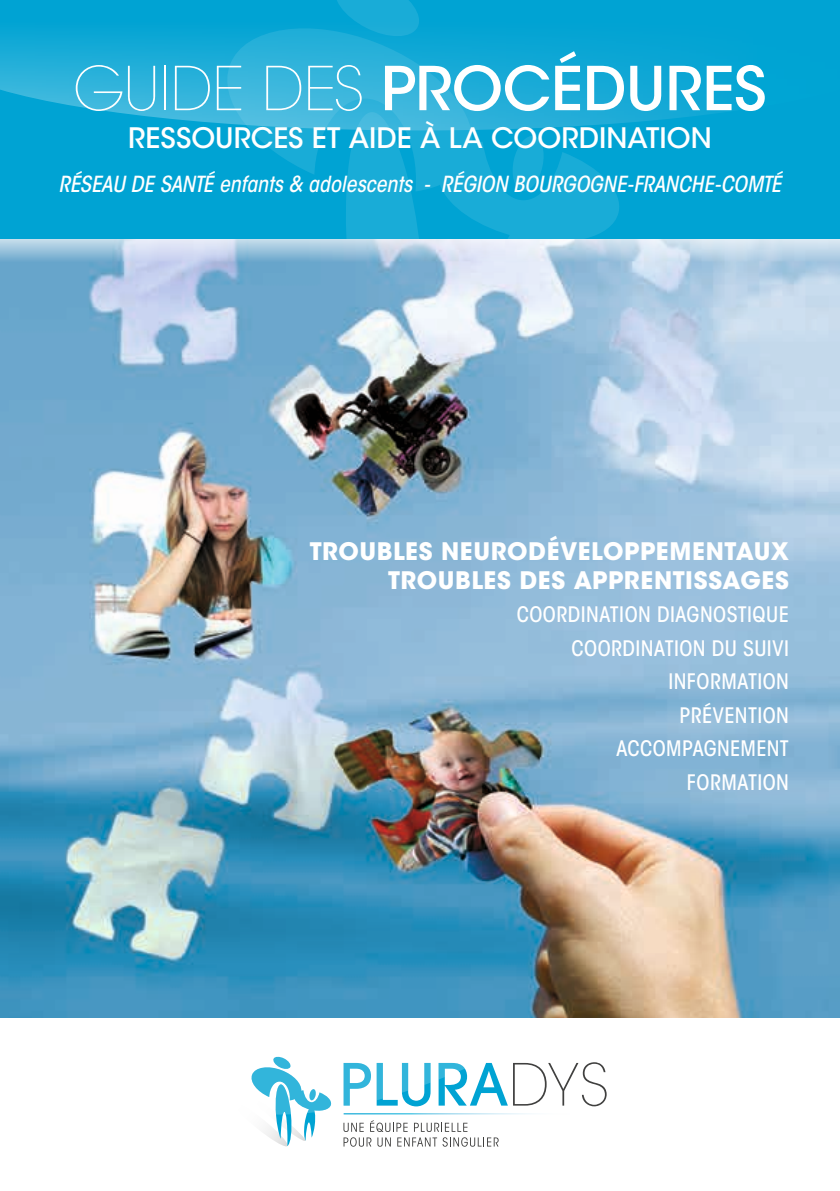
<style>
.page{position:relative;width:840px;height:1191px;background:#fff}
.page>*{position:absolute;margin:0;border:0;box-sizing:border-box;transform-origin:0 0}
.t1{font:500 60px "ITC Avant Garde Std";letter-spacing:-.005em;color:#fff}
.t2{font:500 28px "ITC Avant Garde Std";color:#fff}
.t3{font:700 24px/28.8px "ITC Avant Garde Std";letter-spacing:.025em;color:#fff;text-align:right}
.t4{font:italic 500 condensed 22px "ITC Avant Garde Std";color:#fff}
.t5{font:500 condensed 21.2px/33.4px "ITC Avant Garde Std";letter-spacing:.02em;color:#fff;text-align:right}
.s1{font-weight:200}
</style>
<div class="page">
<img style="left:0;top:262px;width:839px;height:756px">
<svg style="left:0;top:238px;width:839px;height:24px;background:#b5d2e7"></svg>
<div style="left:0;top:0;width:839px;height:238px;background:#00a3d3"></div>
<svg style="left:251px;top:130px;width:368px;height:108px"></svg>
<svg style="left:340px;top:130px;width:88px;height:108px"></svg>
<svg style="left:483px;top:221px;width:61px;height:17px"></svg>
<svg style="left:510px;top:134px;width:35px;height:58px"></svg>
<svg style="left:0;top:0;width:730px;height:130px"></svg>
<svg style="left:343px;top:1120px;width:155px;height:26px"></svg>
<svg style="left:251px;top:1056px;width:81px;height:90px"></svg>
<svg style="left:343px;top:1063px;width:87px;height:43px"></svg>
<svg style="left:438px;top:1062px;width:168px;height:44px"></svg>
<h1 class="t1" style="left:73px;top:51px;width:694px"><span class="s1">GUIDE DES</span> PROCÉDURES</h1>
<h2 class="t2" style="left:128px;top:121px;width:584px">RESSOURCES ET AIDE À LA COORDINATION</h2>
<p class="t4" style="left:58px;top:170px;width:724px">RÉSEAU DE SANTÉ enfants &amp; adolescents - RÉGION BOURGOGNE-FRANCHE-COMTÉ</p>
<p class="t3" style="left:309px;top:536px;width:480px">TROUBLES NEURODÉVELOPPEMENTAUX<br>TROUBLES DES APPRENTISSAGES</p>
<p class="t5" style="left:516px;top:598px;width:273px">COORDINATION DIAGNOSTIQUE<br>COORDINATION DU SUIVI<br>INFORMATION<br>PRÉVENTION<br>ACCOMPAGNEMENT<br>FORMATION</p>
</div>
